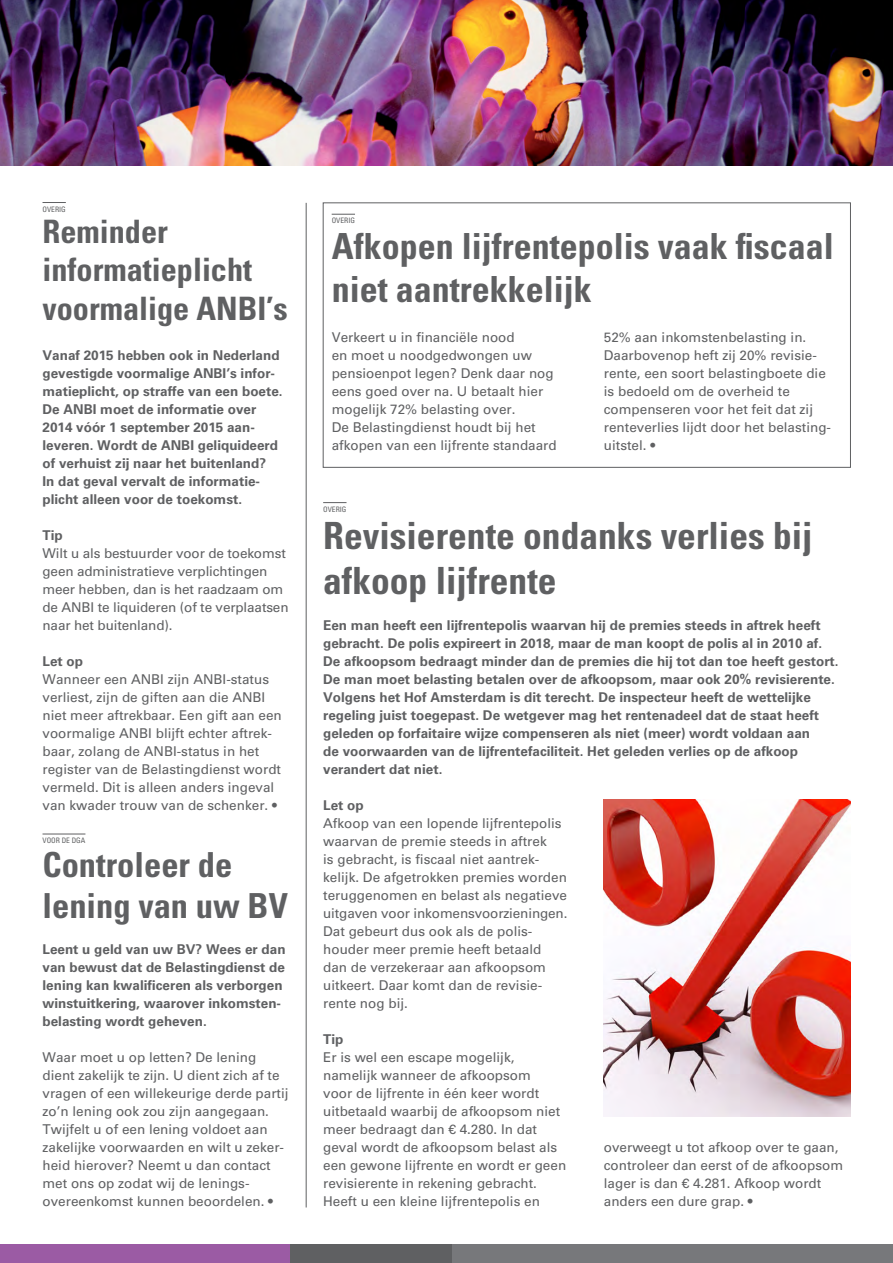
<style>
.page{position:relative;width:893px;height:1263px;background:#fff}
.page>*{position:absolute;margin:0;border:0;box-sizing:border-box;transform-origin:0 0}
.t1{font:700 condensed 37.5px/45px "Univers LT Std";color:#5f6062}
.t2{font:700 condensed 36px/43.2px "Univers LT Std";color:#5f6062}
.t3{font:700 condensed 34.5px/41.4px "Univers LT Std";color:#5f6062}
.t4{font:700 condensed 32.25px/38.7px "Univers LT Std";color:#5f6062}
.t5{font:13.5px/18px "Univers LT Std";color:#5f6062}
.t6{font:700 13.5px/18px "Univers LT Std";color:#5f6062}
.t7{font:condensed 7.5px "Univers LT Std";color:#5f6062}
</style>
<div class="page">
<img style="left:0;top:0;width:893px;height:166px">
<div style="left:0;top:1244px;width:893px;height:19px;background:#77787b"></div>
<div style="left:289px;top:1244px;width:163px;height:19px;background:#5f6062"></div>
<div style="left:0;top:1244px;width:289px;height:19px;background:#9b5ba4"></div>
<div style="left:323px;top:202px;width:528px;height:266px;border:1px solid #5f6062"></div>
<hr style="left:306px;top:203px;width:1px;height:1004px;background:#5f6062">
<hr style="left:43px;top:834px;width:42px;height:1px;background:#5f6062">
<svg style="left:332px;top:214px;width:23px;height:1px"></svg>
<svg style="left:323px;top:502px;width:23px;height:1px"></svg>
<img style="left:604px;top:799px;width:246px;height:317px">
<svg style="left:43px;top:202px;width:23px;height:1px"></svg>
<p class="t7" style="left:43px;top:204px;width:25px">OVERIG</p>
<h3 class="t4" style="left:43px;top:212px;width:247px">Reminder informatieplicht voormalige ANBI’s</h3>
<p class="t6" style="left:43px;top:346px;width:242px">Vanaf 2015 hebben ook in Nederland gevestigde voormalige ANBI’s infor&shy;matieplicht, op straffe van een boete.<br>De ANBI moet de informatie over 2014 vóór 1 september 2015 aan&shy;leveren. Wordt de ANBI geliquideerd of verhuist zij naar het buitenland?<br>In dat geval vervalt de informatie&shy;plicht alleen voor de toekomst.</p>
<p class="t6" style="left:43px;top:526px;width:22px">Tip</p>
<p class="t5" style="left:43px;top:544px;width:248px">Wilt u als bestuurder voor de toekomst geen administratieve verplichtingen meer hebben, dan is het raadzaam om de ANBI te liquideren (of te verplaatsen naar het buitenland).</p>
<p class="t6" style="left:43px;top:652px;width:42px">Let op</p>
<p class="t5" style="left:43px;top:670px;width:241px">Wanneer een ANBI zijn ANBI-status verliest, zijn de giften aan die ANBI niet meer aftrekbaar. Een gift aan een voormalige ANBI blijft echter aftrek&shy;baar, zolang de ANBI-status in het register van de Belastingdienst wordt vermeld. Dit is alleen anders ingeval van kwader trouw van de schenker. •</p>
<p class="t7" style="left:43px;top:835px;width:44px">VOOR DE DGA</p>
<h3 class="t3" style="left:43px;top:844px;width:247px">Controleer de lening van uw BV</h3>
<p class="t6" style="left:43px;top:940px;width:245px">Leent u geld van uw BV? Wees er dan van bewust dat de Belastingdienst de lening kan kwalificeren als verborgen winstuitkering, waarover inkomsten&shy;belasting wordt geheven.</p>
<p class="t5" style="left:43px;top:1048px;width:248px">Waar moet u op letten? De lening dient zakelijk te zijn. U dient zich af te vragen of een willekeurige derde partij zo’n lening ook zou zijn aangegaan.<br>Twijfelt u of een lening voldoet aan zakelijke voorwaarden en wilt u zeker&shy;heid hierover? Neemt u dan contact met ons op zodat wij de lenings&shy;overeenkomst kunnen beoordelen. •</p>
<p class="t7" style="left:332px;top:216px;width:25px">OVERIG</p>
<h2 class="t2" style="left:332px;top:224px;width:503px">Afkopen lijfrentepolis vaak fiscaal niet aantrekkelijk</h2>
<p class="t5" style="left:332px;top:328px;width:227px">Verkeert u in financiële nood<br>en moet u noodgedwongen uw pensioenpot legen? Denk daar nog eens goed over na. U betaalt hier mogelijk 72% belasting over.<br>De Belastingdienst houdt bij het afkopen van een lijfrente standaard</p>
<p class="t5" style="left:604px;top:328px;width:229px">52% aan inkomstenbelasting in.<br>Daarbovenop heft zij 20% revisie&shy;rente, een soort belastingboete die is bedoeld om de overheid te compenseren voor het feit dat zij renteverlies lijdt door het belasting&shy;uitstel. •</p>
<p class="t7" style="left:323px;top:504px;width:25px">OVERIG</p>
<h1 class="t1" style="left:323px;top:513px;width:491px">Revisierente ondanks verlies bij afkoop lijfrente</h1>
<p class="t6" style="left:323px;top:616px;width:517px">Een man heeft een lijfrentepolis waarvan hij de premies steeds in aftrek heeft gebracht. De polis expireert in 2018, maar de man koopt de polis al in 2010 af.<br>De afkoopsom bedraagt minder dan de premies die hij tot dan toe heeft gestort.<br>De man moet belasting betalen over de afkoopsom, maar ook 20% revisierente.<br>Volgens het Hof Amsterdam is dit terecht. De inspecteur heeft de wettelijke regeling juist toegepast. De wetgever mag het rentenadeel dat de staat heeft geleden op forfaitaire wijze compenseren als niet (meer) wordt voldaan aan<br>de voorwaarden van de lijfrentefaciliteit. Het geleden verlies op de afkoop verandert dat niet.</p>
<p class="t6" style="left:323px;top:796px;width:42px">Let op</p>
<p class="t5" style="left:323px;top:814px;width:246px">Afkoop van een lopende lijfrentepolis waarvan de premie steeds in aftrek<br>is gebracht, is fiscaal niet aantrek&shy;kelijk. De afgetrokken premies worden teruggenomen en belast als negatieve uitgaven voor inkomensvoorzieningen.<br>Dat gebeurt dus ook als de polis&shy;houder meer premie heeft betaald dan de verzekeraar aan afkoopsom uitkeert. Daar komt dan de revisie&shy;rente nog bij.</p>
<p class="t6" style="left:323px;top:1030px;width:22px">Tip</p>
<p class="t5" style="left:323px;top:1048px;width:245px">Er is wel een escape mogelijk, namelijk wanneer de afkoopsom<br>voor de lijfrente in één keer wordt uitbetaald waarbij de afkoopsom niet meer bedraagt dan € 4.280. In dat geval wordt de afkoopsom belast als een gewone lijfrente en wordt er geen revisierente in rekening gebracht.<br>Heeft u een kleine lijfrentepolis en</p>
<p class="t5" style="left:604px;top:1138px;width:241px">overweegt u tot afkoop over te gaan, controleer dan eerst of de afkoopsom lager is dan € 4.281. Afkoop wordt anders een dure grap. •</p>
</div>
